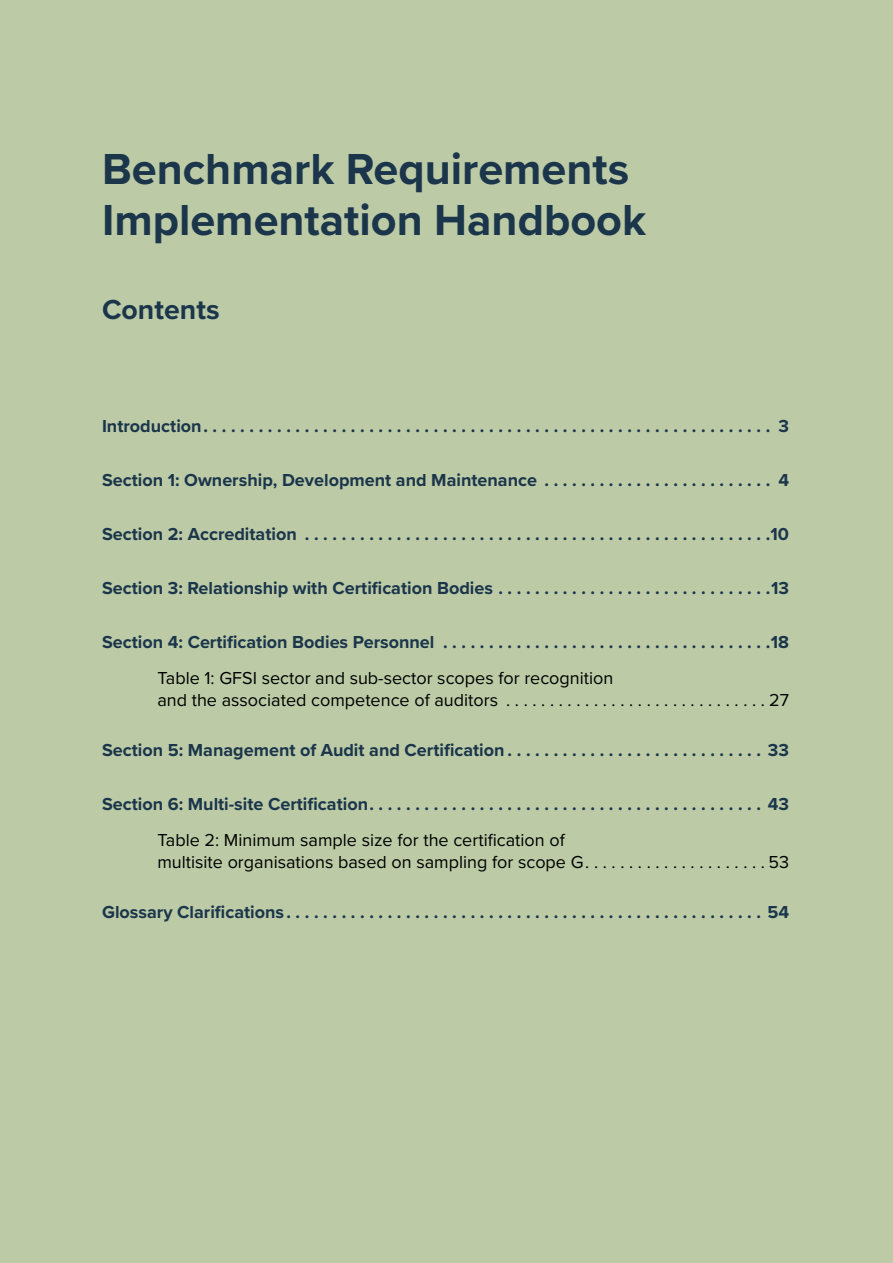
<style>
.page{position:relative;width:893px;height:1263px;background:#bccba6}
.page>*{position:absolute;margin:0;border:0;box-sizing:border-box;transform-origin:0 0}
.t1{font:700 45px/51px "Proxima Nova";color:#1b354b}
.t2{font:700 28.5px "Proxima Nova";color:#1b354b}
.t3{font:700 18px "Proxima Nova";color:#1b354b}
.t4{font:18px/21.6px "Proxima Nova";color:#000}
</style>
<div class="page">
<h1 class="t1" style="left:102px;top:143px;width:546px">Benchmark Requirements<br>Implementation Handbook</h1>
<h2 class="t2" style="left:102px;top:289px;width:119px">Contents</h2>
<p class="t3" style="left:102px;top:413px;width:689px">Introduction . . . . . . . . . . . . . . . . . . . . . . . . . . . . . . . . . . . . . . . . . . . . . . . . . . . . . . . . . . . . . . 3</p>
<p class="t3" style="left:102px;top:467px;width:689px">Section 1: Ownership, Development and Maintenance . . . . . . . . . . . . . . . . . . . . . . . . . 4</p>
<p class="t3" style="left:102px;top:521px;width:689px">Section 2: Accreditation . . . . . . . . . . . . . . . . . . . . . . . . . . . . . . . . . . . . . . . . . . . . . . . . . . 10</p>
<p class="t3" style="left:102px;top:575px;width:689px">Section 3: Relationship with Certification Bodies . . . . . . . . . . . . . . . . . . . . . . . . . . . . . 13</p>
<p class="t3" style="left:102px;top:629px;width:689px">Section 4: Certification Bodies Personnel . . . . . . . . . . . . . . . . . . . . . . . . . . . . . . . . . . . 18</p>
<p class="t4" style="left:157px;top:666px;width:633px">Table 1: GFSI sector and sub-sector scopes for recognition<br>and the associated competence of auditors . . . . . . . . . . . . . . . . . . . . . . . . . . . . . 27</p>
<p class="t3" style="left:102px;top:737px;width:689px">Section 5: Management of Audit and Certification . . . . . . . . . . . . . . . . . . . . . . . . . . . . 33</p>
<p class="t3" style="left:102px;top:791px;width:689px">Section 6: Multi-site Certification . . . . . . . . . . . . . . . . . . . . . . . . . . . . . . . . . . . . . . . . . . . 43</p>
<p class="t4" style="left:157px;top:828px;width:633px">Table 2: Minimum sample size for the certification of<br>multisite organisations based on sampling for scope G . . . . . . . . . . . . . . . . . . . . 53</p>
<p class="t3" style="left:102px;top:899px;width:689px">Glossary Clarifications . . . . . . . . . . . . . . . . . . . . . . . . . . . . . . . . . . . . . . . . . . . . . . . . . . . . 54</p>
</div>
